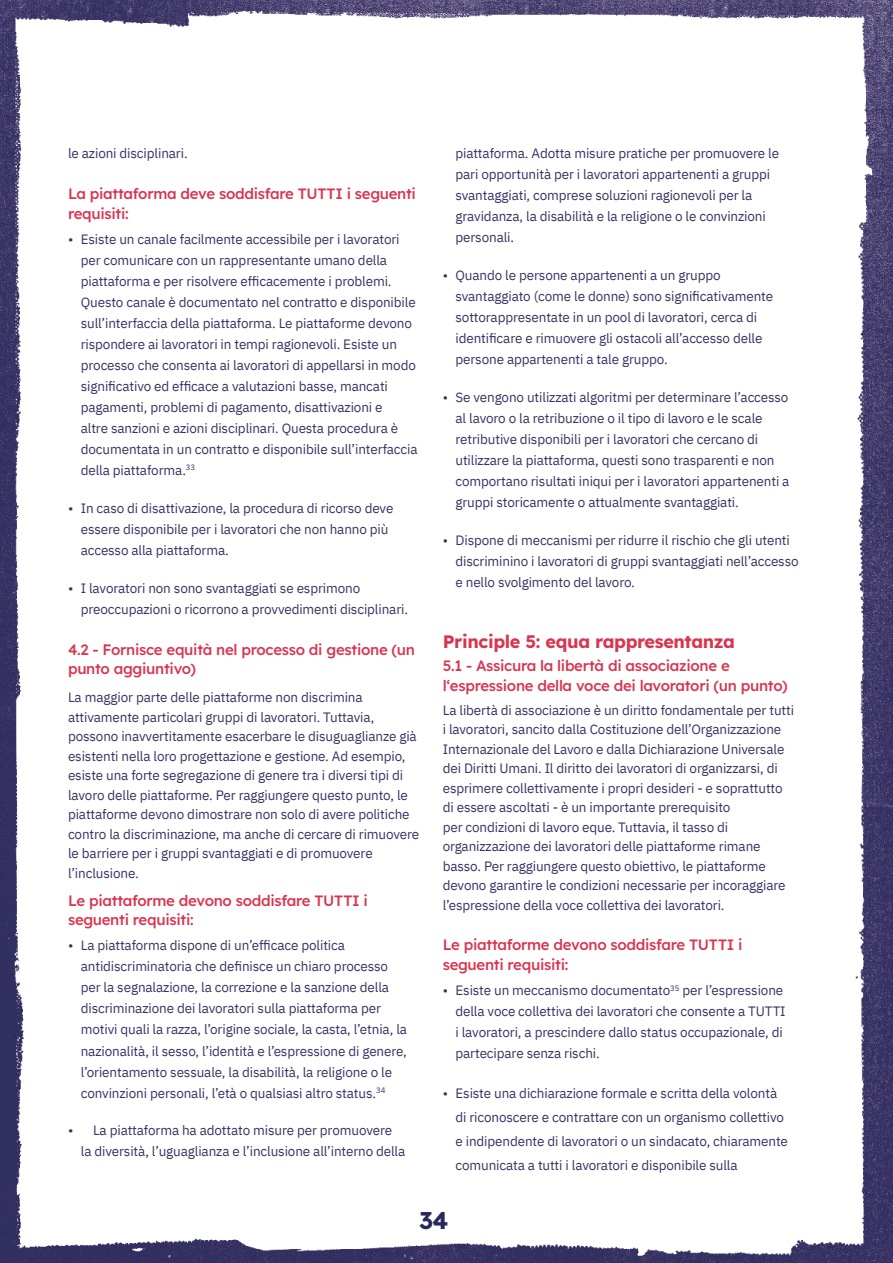
<style>
.page{position:relative;width:893px;height:1263px;background:#fff}
.page>*{position:absolute;margin:0;border:0;box-sizing:border-box;transform-origin:0 0}
.t1{font:700 24px "Lexend";color:#28285b}
.t2{font:700 18px "Lexend";letter-spacing:-.02em;color:#da3550}
.t3{font:500 15px/19.5px "Lexend";letter-spacing:-.02em;color:#da3550}
.t4{font:13.5px/21px "IBM Plex Sans";letter-spacing:-.01em;color:#3a3264}
</style>
<div class="page">
<img style="left:0;top:0;width:893px;height:1263px">
<p class="t4" style="left:68px;top:142px;width:121px">le azioni disciplinari.</p>
<p class="t3" style="left:68px;top:183px;width:349px">La piattaforma deve soddisfare TUTTI i seguenti requisiti:</p>
<p class="t4" style="left:81px;top:227px;width:338px;text-indent:-13px">• Esiste un canale facilmente accessibile per i lavoratori per comunicare con un rappresentante umano della piattaforma e per risolvere efficacemente i problemi.<br>Questo canale è documentato nel contratto e disponibile sull’interfaccia della piattaforma. Le piattaforme devono rispondere ai lavoratori in tempi ragionevoli. Esiste un processo che consenta ai lavoratori di appellarsi in modo significativo ed efficace a valutazioni basse, mancati pagamenti, problemi di pagamento, disattivazioni e<br>altre sanzioni e azioni disciplinari. Questa procedura è documentata in un contratto e disponibile sull’interfaccia della piattaforma.<sup>33</sup></p>
<p class="t4" style="left:81px;top:496px;width:314px;text-indent:-13px">• In caso di disattivazione, la procedura di ricorso deve essere disponibile per i lavoratori che non hanno più accesso alla piattaforma.</p>
<p class="t4" style="left:81px;top:576px;width:329px;text-indent:-13px">• I lavoratori non sono svantaggiati se esprimono preoccupazioni o ricorrono a provvedimenti disciplinari.</p>
<p class="t3" style="left:68px;top:639px;width:348px">4.2 - Fornisce equità nel processo di gestione (un punto aggiuntivo)</p>
<p class="t4" style="left:68px;top:686px;width:353px;line-height:19.5px">La maggior parte delle piattaforme non discrimina attivamente particolari gruppi di lavoratori. Tuttavia, possono inavvertitamente esacerbare le disuguaglianze già esistenti nella loro progettazione e gestione. Ad esempio, esiste una forte segregazione di genere tra i diversi tipi di lavoro delle piattaforme. Per raggiungere questo punto, le piattaforme devono dimostrare non solo di avere politiche contro la discriminazione, ma anche di cercare di rimuovere le barriere per i gruppi svantaggiati e di promuovere l’inclusione.</p>
<p class="t3" style="left:68px;top:890px;width:301px">Le piattaforme devono soddisfare TUTTI i seguenti requisiti:</p>
<p class="t4" style="left:81px;top:934px;width:328px;text-indent:-13px">• La piattaforma dispone di un’efficace politica antidiscriminatoria che definisce un chiaro processo per la segnalazione, la correzione e la sanzione della discriminazione dei lavoratori sulla piattaforma per motivi quali la razza, l’origine sociale, la casta, l’etnia, la nazionalità, il sesso, l’identità e l’espressione di genere, l’orientamento sessuale, la disabilità, la religione o le convinzioni personali, l’età o qualsiasi altro status.<sup>34</sup></p>
<p class="t4" style="left:81px;top:1119px;width:326px;text-indent:-13px">• La piattaforma ha adottato misure per promuovere la diversità, l’uguaglianza e l’inclusione all’interno della</p>
<p class="t4" style="left:455px;top:142px;width:325px">piattaforma. Adotta misure pratiche per promuovere le pari opportunità per i lavoratori appartenenti a gruppi svantaggiati, comprese soluzioni ragionevoli per la gravidanza, la disabilità e la religione o le convinzioni personali.</p>
<p class="t4" style="left:455px;top:264px;width:319px;text-indent:-13px">• Quando le persone appartenenti a un gruppo svantaggiato (come le donne) sono significativamente sottorappresentate in un pool di lavoratori, cerca di identificare e rimuovere gli ostacoli all’accesso delle persone appartenenti a tale gruppo.</p>
<p class="t4" style="left:455px;top:386px;width:336px;text-indent:-13px">• Se vengono utilizzati algoritmi per determinare l’accesso al lavoro o la retribuzione o il tipo di lavoro e le scale retributive disponibili per i lavoratori che cercano di utilizzare la piattaforma, questi sono trasparenti e non comportano risultati iniqui per i lavoratori appartenenti a gruppi storicamente o attualmente svantaggiati.</p>
<p class="t4" style="left:455px;top:529px;width:345px;text-indent:-13px">• Dispone di meccanismi per ridurre il rischio che gli utenti discriminino i lavoratori di gruppi svantaggiati nell’accesso e nello svolgimento del lavoro.</p>
<h2 class="t2" style="left:443px;top:627px;width:294px">Principle 5: equa rappresentanza</h2>
<p class="t3" style="left:443px;top:655px;width:346px">5.1 - Assicura la libertà di associazione e l‘espressione della voce dei lavoratori (un punto)</p>
<p class="t4" style="left:443px;top:699px;width:353px;line-height:19.5px">La libertà di associazione è un diritto fondamentale per tutti i lavoratori, sancito dalla Costituzione dell’Organizzazione Internazionale del Lavoro e dalla Dichiarazione Universale dei Diritti Umani. Il diritto dei lavoratori di organizzarsi, di esprimere collettivamente i propri desideri - e soprattutto di essere ascoltati - è un importante prerequisito<br>per condizioni di lavoro eque. Tuttavia, il tasso di organizzazione dei lavoratori delle piattaforme rimane basso. Per raggiungere questo obiettivo, le piattaforme devono garantire le condizioni necessarie per incoraggiare l’espressione della voce collettiva dei lavoratori.</p>
<p class="t3" style="left:443px;top:934px;width:301px">Le piattaforme devono soddisfare TUTTI i seguenti requisiti:</p>
<p class="t4" style="left:455px;top:979px;width:332px;text-indent:-13px">• Esiste un meccanismo documentato<sup>35</sup> per l’espressione della voce collettiva dei lavoratori che consente a TUTTI i lavoratori, a prescindere dallo status occupazionale, di partecipare senza rischi.</p>
<p class="t4" style="left:455px;top:1080px;width:334px;line-height:24px;text-indent:-13px">• Esiste una dichiarazione formale e scritta della volontà di riconoscere e contrattare con un organismo collettivo e indipendente di lavoratori o un sindacato, chiaramente comunicata a tutti i lavoratori e disponibile sulla</p>
<h1 class="t1" style="left:419px;top:1202px;width:31px">34</h1>
</div>
